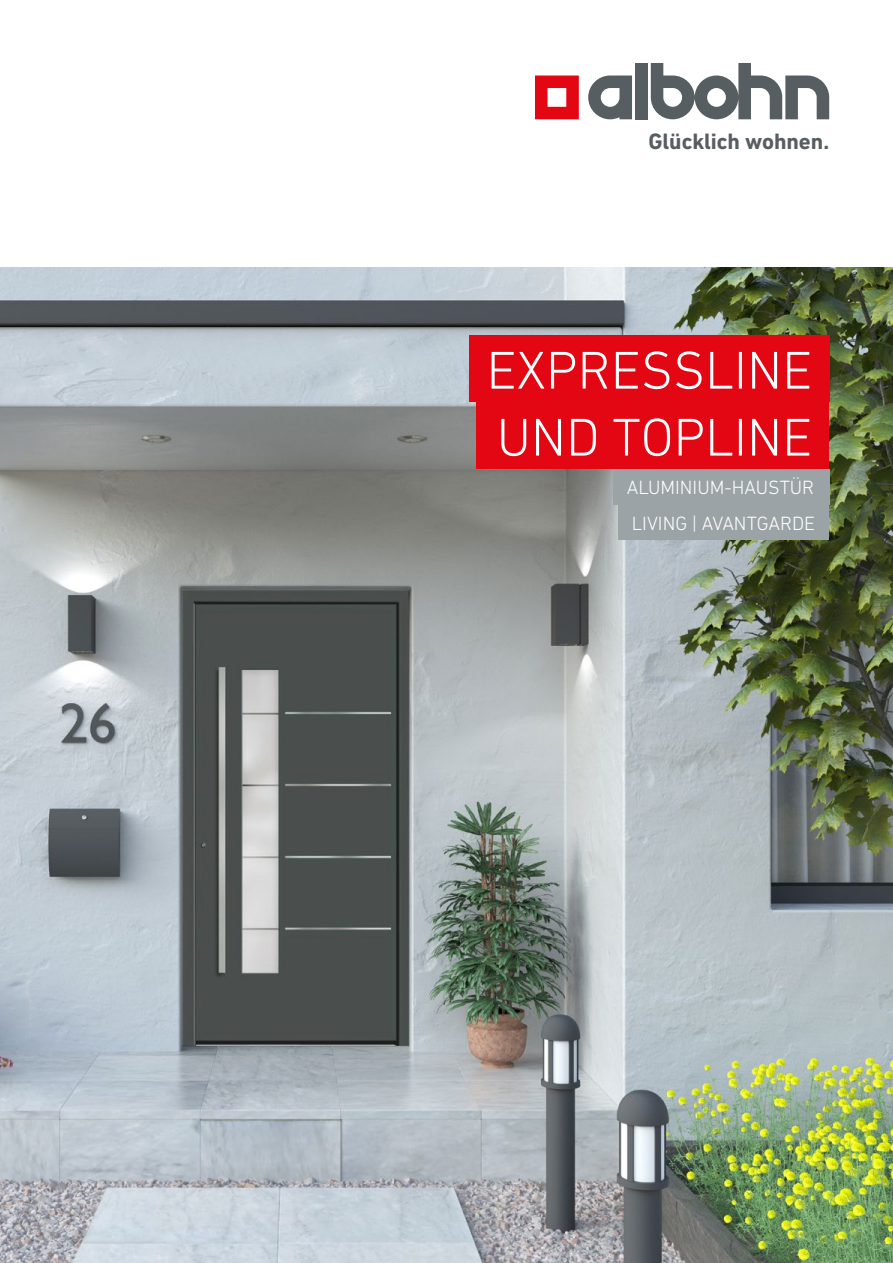
<style>
.page{position:relative;width:893px;height:1263px;background:#fff}
.page>*{position:absolute;margin:0;border:0;box-sizing:border-box;transform-origin:0 0}
.t1{font:300 54px/66.9px "DIN Next LT Pro";color:#fff}
.t2{font:700 22.65px "DIN Next LT Pro";letter-spacing:-.005em;color:#575e62}
.t3{font:300 19.5px/35.7px "DIN Next LT Pro";color:#fff}
</style>
<div class="page">
<img style="left:0;top:268px;width:893px;height:995px">
<div style="left:469px;top:335px;width:360px;height:67px;background:#e30613"></div>
<div style="left:476px;top:402px;width:353px;height:67px;background:#e30613"></div>
<svg style="left:535px;top:76px;width:44px;height:43px"></svg>
<svg style="left:588px;top:76px;width:44px;height:43px"></svg>
<svg style="left:651px;top:63px;width:178px;height:56px"></svg>
<div style="left:635px;top:63px;width:13px;height:56px;background:#575e62"></div>
<div style="left:613px;top:469px;width:216px;height:35px;background:#9ca3a7"></div>
<div style="left:618px;top:504px;width:211px;height:36px;background:#9ca3a7"></div>
<p class="t2" style="left:648px;top:128px;width:182px">Glücklich wohnen.</p>
<h1 class="t1" style="left:486px;top:336px;width:327px">EXPRESSLINE<br>UND TOPLINE</h1>
<p class="t3" style="left:627px;top:469px;width:190px">ALUMINIUM-HAUSTÜR<br>LIVING | AVANTGARDE</p>
</div>
